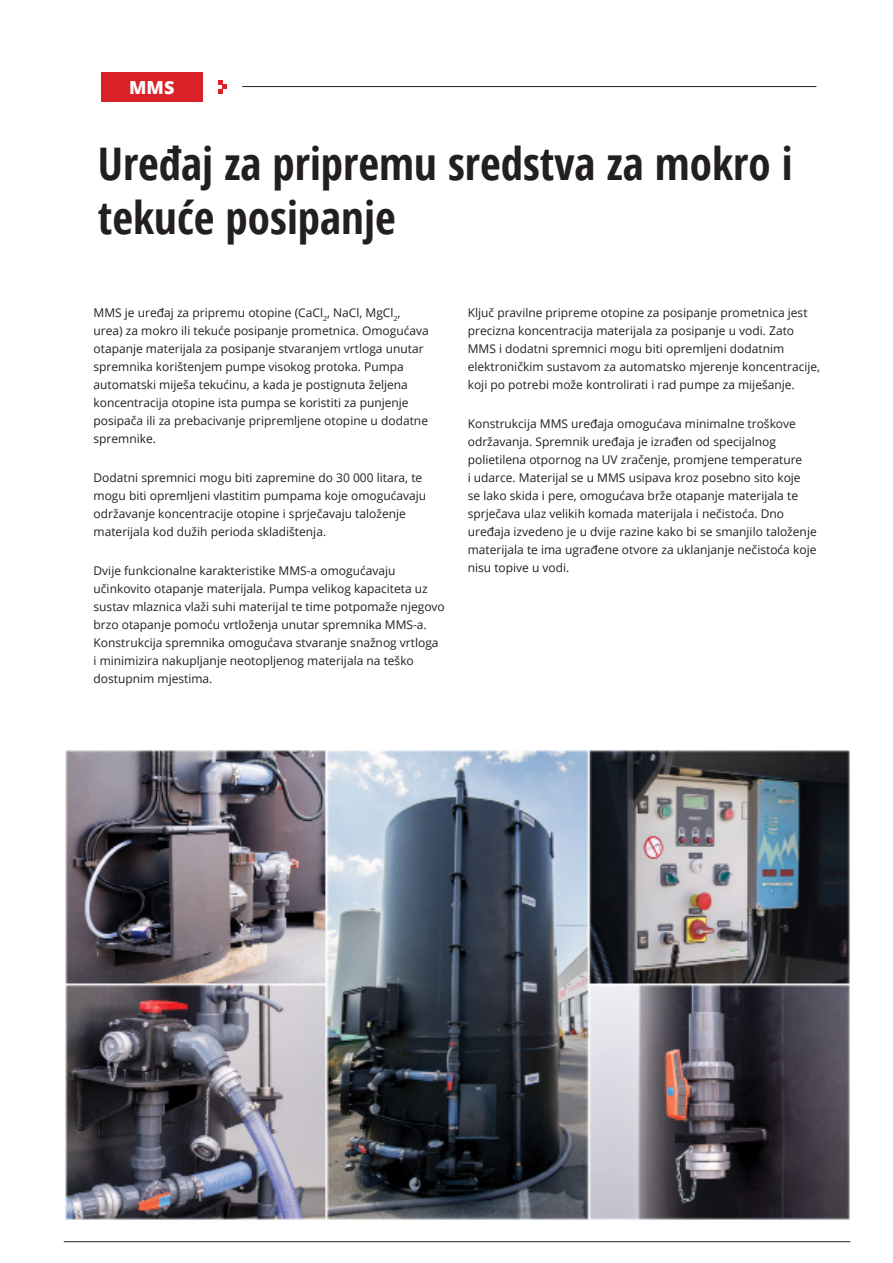
<style>
.page{position:relative;width:893px;height:1263px;background:#fff}
.page>*{position:absolute;margin:0;border:0;box-sizing:border-box;transform-origin:0 0}
.t1{font:700 condensed 45px/54px "Open Sans";color:#231f20}
.t2{font:800 18px "Open Sans";color:#fff}
._8pt_tekst{font:12px/18px "Open Sans";color:#231f20}
</style>
<div class="page">
<hr style="left:64px;top:1241px;width:786px;height:1px;background:#231f20">
<hr style="left:242px;top:86px;width:574px;height:1px;background:#231f20">
<div style="left:101px;top:72px;width:101px;height:30px;background:#da2128"></div>
<svg style="left:218px;top:81px;width:9px;height:12px"></svg>
<img style="left:65px;top:749px;width:785px;height:471px">
<p class="t2" style="left:129px;top:74px;width:47px">MMS</p>
<p class="t1" style="left:98px;top:136px;width:696px">Uređaj za pripremu sredstva za mokro i tekuće posipanje</p>
<p class="_8pt_tekst" style="left:94px;top:303px;width:337px">MMS je uređaj za pripremu otopine (CaCl<sub>2</sub>, NaCl, MgCl<sub>2</sub>, urea) za mokro ili tekuće posipanje prometnica. Omogućava otapanje materijala za posipanje stvaranjem vrtloga unutar spremnika korištenjem pumpe visokog protoka. Pumpa automatski miješa tekućinu, a kada je postignuta željena koncentracija otopine ista pumpa se koristiti za punjenje posipača ili za prebacivanje pripremljene otopine u dodatne spremnike.</p>
<p class="_8pt_tekst" style="left:94px;top:468px;width:334px">Dodatni spremnici mogu biti zapremine do 30 000 litara, te mogu biti opremljeni vlastitim pumpama koje omogućavaju održavanje koncentracije otopine i sprječavaju taloženje materijala kod dužih perioda skladištenja.</p>
<p class="_8pt_tekst" style="left:94px;top:562px;width:353px">Dvije funkcionalne karakteristike MMS-a omogućavaju učinkovito otapanje materijala. Pumpa velikog kapaciteta uz sustav mlaznica vlaži suhi materijal te time potpomaže njegovo brzo otapanje pomoću vrtloženja unutar spremnika MMS-a.<br>Konstrukcija spremnika omogućava stvaranje snažnog vrtloga<br>i minimizira nakupljanje neotopljenog materijala na teško dostupnim mjestima.</p>
<p class="_8pt_tekst" style="left:468px;top:303px;width:354px">Ključ pravilne pripreme otopine za posipanje prometnica jest precizna koncentracija materijala za posipanje u vodi. Zato MMS i dodatni spremnici mogu biti opremljeni dodatnim elektroničkim sustavom za automatsko mjerenje koncentracije, koji po potrebi može kontrolirati i rad pumpe za miješanje.</p>
<p class="_8pt_tekst" style="left:468px;top:414px;width:350px">Konstrukcija MMS uređaja omogućava minimalne troškove održavanja. Spremnik uređaja je izrađen od specijalnog polietilena otpornog na UV zračenje, promjene temperature<br>i udarce. Materijal se u MMS usipava kroz posebno sito koje<br>se lako skida i pere, omogućava brže otapanje materijala te sprječava ulaz velikih komada materijala i nečistoća. Dno uređaja izvedeno je u dvije razine kako bi se smanjilo taloženje materijala te ima ugrađene otvore za uklanjanje nečistoća koje nisu topive u vodi.</p>
</div>
